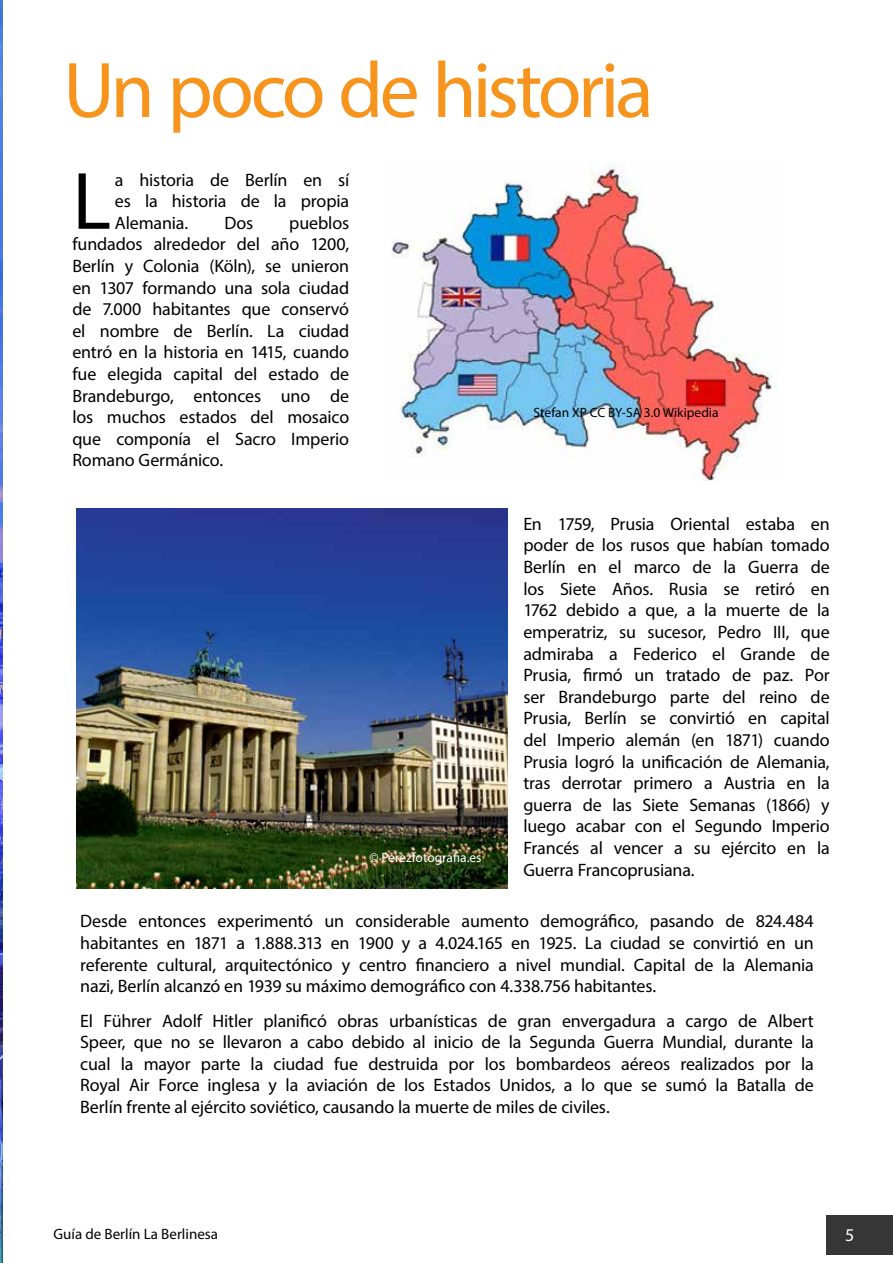
<style>
.page{position:relative;width:893px;height:1263px;background:#fff}
.page>*{position:absolute;margin:0;border:0;box-sizing:border-box;transform-origin:0 0}
.t1{font:82.05px "Myriad Pro";color:#000}
.t2{font:79.5px "Myriad Pro";letter-spacing:-.045em;color:#f7941d}
.t3{font:18px/21.6px "Myriad Pro";letter-spacing:-.01em;color:#000;text-align:justify}
.t4{font:18px "Myriad Pro";color:#fff}
.t5{font:15px "Myriad Pro";color:#000}
.t6{font:13.5px "Myriad Pro";color:#000}
.t7{font:13.5px "Myriad Pro";color:#fff}
</style>
<div class="page">
<div style="left:826px;top:1216px;width:67px;height:39px;background:#363637"></div>
<img style="left:0;top:0;width:2px;height:1263px">
<img style="left:391px;top:164px;width:387px;height:317px">
<img style="left:76px;top:508px;width:432px;height:380px">
<h2 class="t2" style="left:63px;top:41px;width:592px">Un poco de historia</h2>
<h1 class="t1" style="left:72px;top:151px;width:40px">L</h1>
<p class="t3" style="left:115px;top:168px;width:236px">a historia de Berlín en sí es la historia de la propia Alemania.</p>
<p class="t3" style="left:72px;top:212px;width:278px;text-indent:217px">pueblos fundados alrededor del año 1200, Berlín y Colonia (Köln), se unieron en 1307 formando una sola ciudad de 7.000 habitantes que conservó el nombre de Berlín. La ciudad entró en la historia en 1415, cuando fue elegida capital del estado de Brandeburgo, entonces uno de los muchos estados del mosaico que componía el Sacro Imperio Romano Germánico.</p>
<p class="t3" style="left:224px;top:212px;width:30px">Dos</p>
<p class="t7" style="left:369px;top:849px;width:114px">© Perezfotografia.es</p>
<p class="t6" style="left:534px;top:404px;width:187px">Stefan XP CC BY-SA 3.0 Wikipedia</p>
<p class="t3" style="left:523px;top:513px;width:308px">En 1759, Prusia Oriental estaba en poder de los rusos que habían tomado Berlín en el marco de la Guerra de los Siete Años. Rusia se retiró en 1762 debido a que, a la muerte de la emperatriz, su sucesor, Pedro III, que admiraba a Federico el Grande de Prusia, firmó un tratado de paz. Por ser Brandeburgo parte del reino de Prusia, Berlín se convirtió en capital del Imperio alemán (en 1871) cuando Prusia logró la unificación de Alemania, tras derrotar primero a Austria en la guerra de las Siete Semanas (1866) y luego acabar con el Segundo Imperio Francés al vencer a su ejército en la Guerra Francoprusiana.</p>
<p class="t3" style="left:80px;top:910px;width:735px">Desde entonces experimentó un considerable aumento demográfico, pasando de 824.484 habitantes en 1871 a 1.888.313 en 1900 y a 4.024.165 en 1925. La ciudad se convirtió en un referente cultural, arquitectónico y centro financiero a nivel mundial. Capital de la Alemania nazi, Berlín alcanzó en 1939 su máximo demográfico con 4.338.756 habitantes.</p>
<p class="t3" style="left:80px;top:1009px;width:735px">El Führer Adolf Hitler planificó obras urbanísticas de gran envergadura a cargo de Albert Speer, que no se llevaron a cabo debido al inicio de la Segunda Guerra Mundial, durante la cual la mayor parte la ciudad fue destruida por los bombardeos aéreos realizados por la Royal Air Force inglesa y la aviación de los Estados Unidos, a lo que se sumó la Batalla de Berlín frente al ejército soviético, causando la muerte de miles de civiles.</p>
<p class="t5" style="left:54px;top:1224px;width:166px">Guía de Berlín La Berlinesa</p>
<p class="t4" style="left:845px;top:1224px;width:11px">5</p>
</div>
